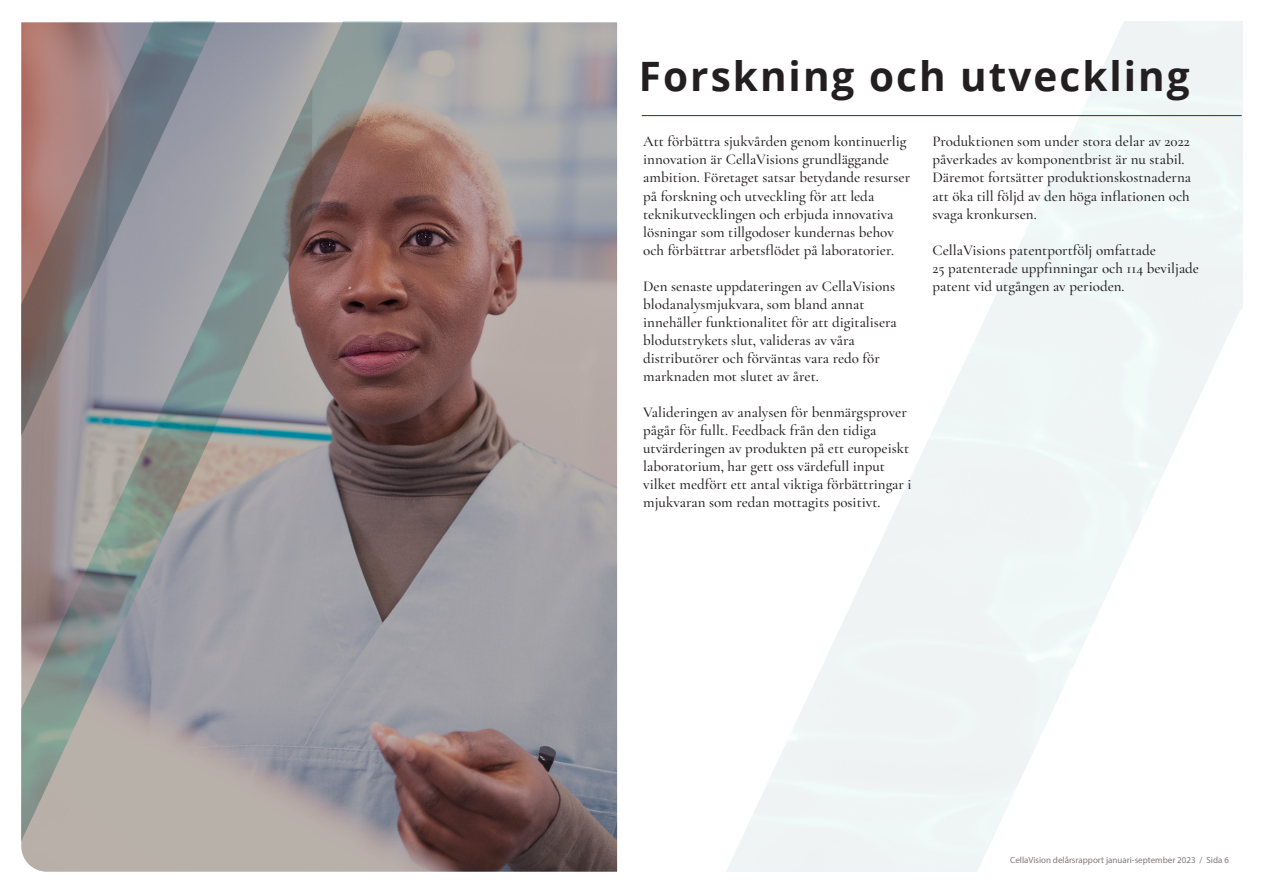
<style>
.page{position:relative;width:1263px;height:893px;background:#fff}
.page>*{position:absolute;margin:0;border:0;box-sizing:border-box;transform-origin:0 0}
.Top_Header{font:700 40.5px "Open Sans";letter-spacing:.05em;color:#231f20}
.Body_text{font:500 15px/18px "Cormorant Garamond";color:#231f20}
.t1{font:9px "Myriad Pro";color:#7e7a79}
</style>
<div class="page">
<hr style="left:642px;top:115px;width:600px;height:1px;background:#0f3e52">
<img style="left:422px;top:22px;width:195px;height:850px">
<img style="left:21px;top:21px;width:401px;height:851px">
<p class="Top_Header" style="left:639px;top:48px;width:552px">Forskning och utveckling</p>
<p class="Body_text" style="left:643px;top:133px;width:269px">Att förbättra sjukvården genom kontinuerlig innovation är CellaVisions grundläggande ambition. Företaget satsar betydande resurser på forskning och utveckling för att leda teknikutvecklingen och erbjuda innovativa lösningar som tillgodoser kundernas behov och förbättrar arbetsflödet på laboratorier.</p>
<p class="Body_text" style="left:643px;top:277px;width:255px">Den senaste uppdateringen av CellaVisions blodanalysmjukvara, som bland annat innehåller funktionalitet för att digitalisera blodutstrykets slut, valideras av våra distributörer och förväntas vara redo för marknaden mot slutet av året.</p>
<p class="Body_text" style="left:643px;top:403px;width:270px">Valideringen av analysen för benmärgsprover pågår för fullt. Feedback från den tidiga utvärderingen av produkten på ett europeiskt laboratorium, har gett oss värdefull input vilket medfört ett antal viktiga förbättringar i mjukvaran som redan mottagits positivt.</p>
<p class="Body_text" style="left:932px;top:133px;width:260px">Produktionen som under stora delar av 2022 påverkades av komponentbrist är nu stabil.<br>Däremot fortsätter produktionskostnaderna att öka till följd av den höga inflationen och svaga kronkursen.</p>
<p class="Body_text" style="left:932px;top:241px;width:268px">CellaVisions patentportfölj omfattade<br>25 patenterade uppfinningar och 114 beviljade patent vid utgången av perioden.</p>
<p class="t1" style="left:1010px;top:855px;width:220px">CellaVision delårsrapport januari-september 2023 / Sida 6</p>
</div>
